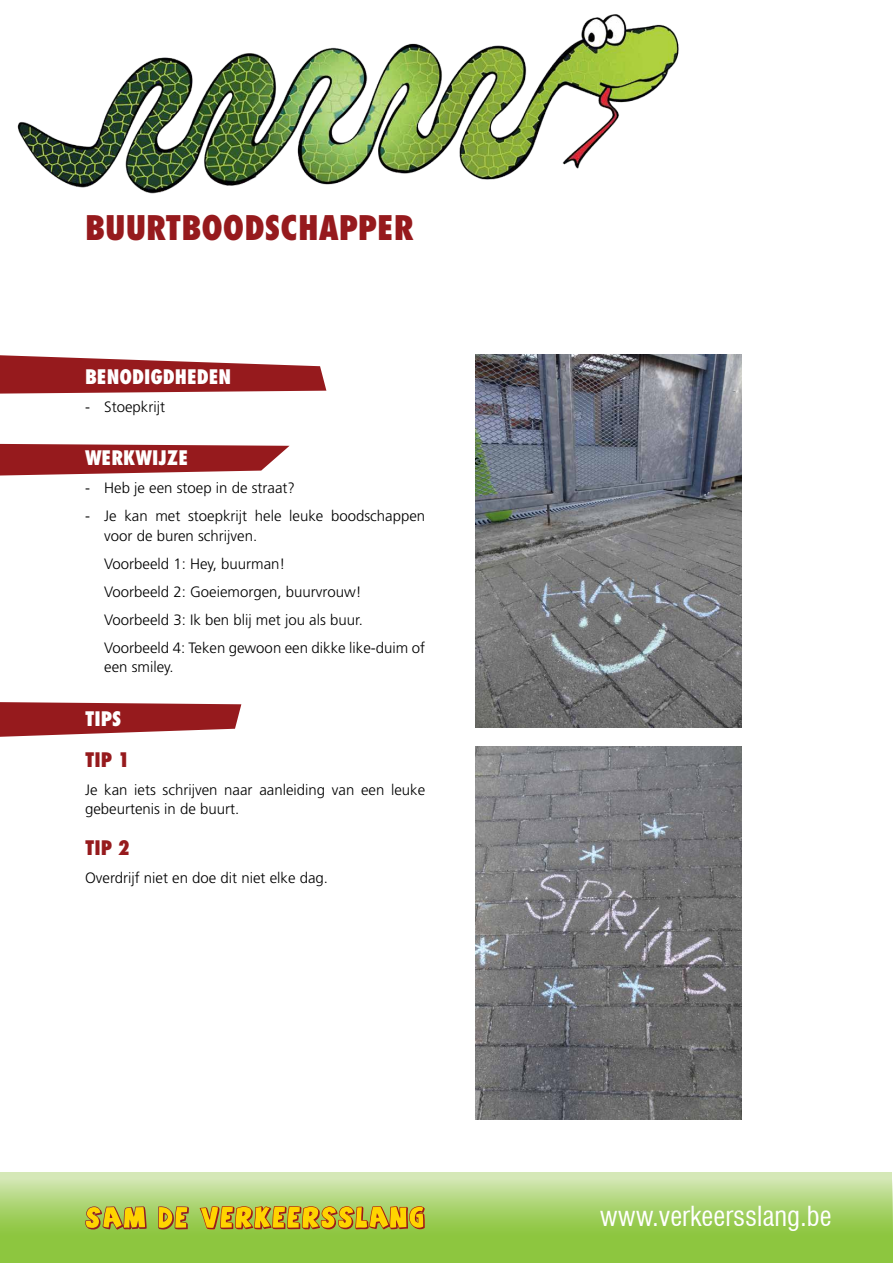
<style>
.page{position:relative;width:893px;height:1263px;background:#fff}
.page>*{position:absolute;margin:0;border:0;box-sizing:border-box;transform-origin:0 0}
.t1{font:800 condensed 33px "Futura Std";color:#961a1d}
.t2{font:condensed 27px "Swiss 721 BT";color:#fff}
.t3{font:800 condensed 19.5px "Futura Std";color:#fff}
.t4{font:800 condensed 19.5px "Futura Std";color:#961a1d}
.t5{font:300 15px/28px "Frutiger LT Std";color:#000}
</style>
<div class="page">
<svg style="left:0;top:1174px;width:893px;height:89px;background:#a5d167"></svg>
<img style="left:17px;top:14px;width:662px;height:180px">
<svg style="left:85px;top:1206px;width:104px;height:24px;background:#c6ae27"></svg>
<svg style="left:200px;top:1206px;width:225px;height:23px;background:#d2a81b"></svg>
<svg style="left:0;top:444px;width:290px;height:31px;background:#a4393c"></svg>
<svg style="left:0;top:355px;width:326px;height:39px"></svg>
<img style="left:476px;top:354px;width:266px;height:373px">
<img style="left:476px;top:746px;width:266px;height:374px">
<svg style="left:0;top:702px;width:241px;height:35px;background:#a74042"></svg>
<h1 class="t1" style="left:85px;top:207px;width:330px">BUURTBOODSCHAPPER</h1>
<h3 class="t3" style="left:85px;top:364px;width:148px">BENODIGDHEDEN</h3>
<p class="t5" style="left:85px;top:393px;width:81px">- Stoepkrijt</p>
<h3 class="t3" style="left:85px;top:446px;width:105px">WERKWIJZE</h3>
<p class="t5" style="left:85px;top:474px;width:212px">- Heb je een stoep in de straat?</p>
<p class="t5" style="left:104px;top:506px;width:323px;line-height:19.5px;text-indent:-19px">- Je kan met stoepkrijt hele leuke boodschappen voor de buren schrijven.</p>
<p class="t5" style="left:104px;top:550px;width:323px">Voorbeeld 1: Hey, buurman!<br>Voorbeeld 2: Goeiemorgen, buurvrouw!<br>Voorbeeld 3: Ik ben blij met jou als buur.<br>Voorbeeld 4: Teken gewoon een dikke like-duim of</p>
<p class="t5" style="left:104px;top:653px;width:71px">een smiley.</p>
<h3 class="t3" style="left:85px;top:706px;width:38px">TIPS</h3>
<h3 class="t4" style="left:85px;top:747px;width:46px">TIP 1</h3>
<p class="t5" style="left:85px;top:780px;width:342px;line-height:19.5px">Je kan iets schrijven naar aanleiding van een leuke gebeurtenis in de buurt.</p>
<h3 class="t4" style="left:85px;top:835px;width:46px">TIP 2</h3>
<p class="t5" style="left:85px;top:864px;width:245px">Overdrijf niet en doe dit niet elke dag.</p>
<h2 class="t2" style="left:600px;top:1200px;width:233px">www.verkeersslang.be</h2>
</div>
